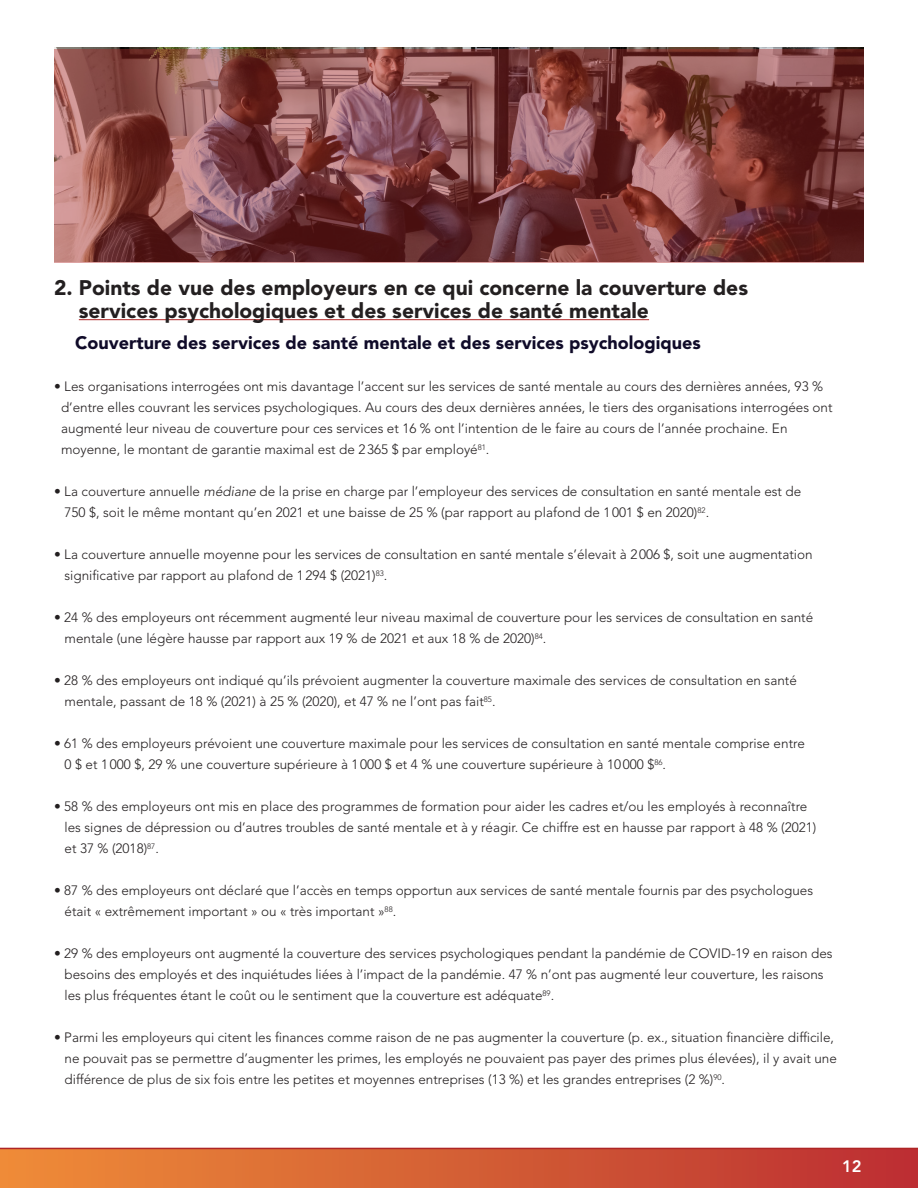
<style>
.page{position:relative;width:918px;height:1188px;background:#fff}
.page>*{position:absolute;margin:0;border:0;box-sizing:border-box;transform-origin:0 0}
.t1{font:900 21px/22.5px "Avenir LT Std";color:#231f20}
.t2{font:900 18px "Avenir LT Std";color:#100b29}
.Page_Number{font:800 16.5px "Avenir LT Std";color:#fff}
.t3{font:300 13.5px/21px "Avenir LT Std";color:#231f20}
.s1{font-style:italic}
</style>
<div class="page">
<hr style="left:79px;top:319px;width:570px;height:1px;background:#ae2525">
<div style="left:0;top:1149px;width:918px;height:39px;background:linear-gradient(to right,#ee8d38,#bb2f32)"></div>
<hr style="left:0;top:1148px;width:918px;height:1px;background:#ae2525">
<svg style="left:54px;top:49px;width:810px;height:213px;background:#804444"></svg>
<h3 class="t1" style="left:79px;top:277px;width:671px;text-indent:-25px">2. Points de vue des employeurs en ce qui concerne la couverture des services psychologiques et des services de santé mentale</h3>
<h4 class="t2" style="left:75px;top:332px;width:627px">Couverture des services de santé mentale et des services psychologiques</h4>
<p class="t3" style="left:61px;top:376px;width:773px;text-indent:-7px">• Les organisations interrogées ont mis davantage l’accent sur les services de santé mentale au cours des dernières années, 93 % d’entre elles couvrant les services psychologiques. Au cours des deux dernières années, le tiers des organisations interrogées ont augmenté leur niveau de couverture pour ces services et 16 % ont l’intention de le faire au cours de l’année prochaine. En moyenne, le montant de garantie maximal est de 2365 $ par employé<sup>81</sup>.</p>
<p class="t3" style="left:65px;top:481px;width:738px;text-indent:-11px">• La couverture annuelle <span class="s1">médiane</span> de la prise en charge par l’employeur des services de consultation en santé mentale est de<br>750 $, soit le même montant qu’en 2021 et une baisse de 25 % (par rapport au plafond de 1001 $ en 2020)<sup>82</sup>.</p>
<p class="t3" style="left:65px;top:544px;width:750px;text-indent:-11px">• La couverture annuelle moyenne pour les services de consultation en santé mentale s’élevait à 2006 $, soit une augmentation significative par rapport au plafond de 1294 $ (2021)<sup>83</sup>.</p>
<p class="t3" style="left:65px;top:607px;width:750px;text-indent:-11px">• 24 % des employeurs ont récemment augmenté leur niveau maximal de couverture pour les services de consultation en santé mentale (une légère hausse par rapport aux 19 % de 2021 et aux 18 % de 2020)<sup>84</sup>.</p>
<p class="t3" style="left:65px;top:670px;width:734px;text-indent:-11px">• 28 % des employeurs ont indiqué qu’ils prévoient augmenter la couverture maximale des services de consultation en santé mentale, passant de 18 % (2021) à 25 % (2020), et 47 % ne l’ont pas fait<sup>85</sup>.</p>
<p class="t3" style="left:65px;top:733px;width:742px;text-indent:-11px">• 61 % des employeurs prévoient une couverture maximale pour les services de consultation en santé mentale comprise entre<br>0 $ et 1000 $, 29 % une couverture supérieure à 1000 $ et 4 % une couverture supérieure à 10000 $<sup>86</sup>.</p>
<p class="t3" style="left:65px;top:796px;width:753px;text-indent:-11px">• 58 % des employeurs ont mis en place des programmes de formation pour aider les cadres et/ou les employés à reconnaître les signes de dépression ou d’autres troubles de santé mentale et à y réagir. Ce chiffre est en hausse par rapport à 48 % (2021) et 37 % (2018)<sup>87</sup>.</p>
<p class="t3" style="left:65px;top:880px;width:750px;text-indent:-11px">• 87 % des employeurs ont déclaré que l’accès en temps opportun aux services de santé mentale fournis par des psychologues était « extrêmement important » ou « très important »<sup>88</sup>.</p>
<p class="t3" style="left:65px;top:943px;width:770px;text-indent:-11px">• 29 % des employeurs ont augmenté la couverture des services psychologiques pendant la pandémie de COVID-19 en raison des besoins des employés et des inquiétudes liées à l’impact de la pandémie. 47 % n’ont pas augmenté leur couverture, les raisons les plus fréquentes étant le coût ou le sentiment que la couverture est adéquate<sup>89</sup>.</p>
<p class="t3" style="left:65px;top:1027px;width:774px;text-indent:-11px">• Parmi les employeurs qui citent les finances comme raison de ne pas augmenter la couverture (p. ex., situation financière difficile, ne pouvait pas se permettre d’augmenter les primes, les employés ne pouvaient pas payer des primes plus élevées), il y avait une différence de plus de six fois entre les petites et moyennes entreprises (13 %) et les grandes entreprises (2 %)<sup>90</sup>.</p>
<p class="Page_Number" style="left:842px;top:1156px;width:21px">12</p>
</div>
